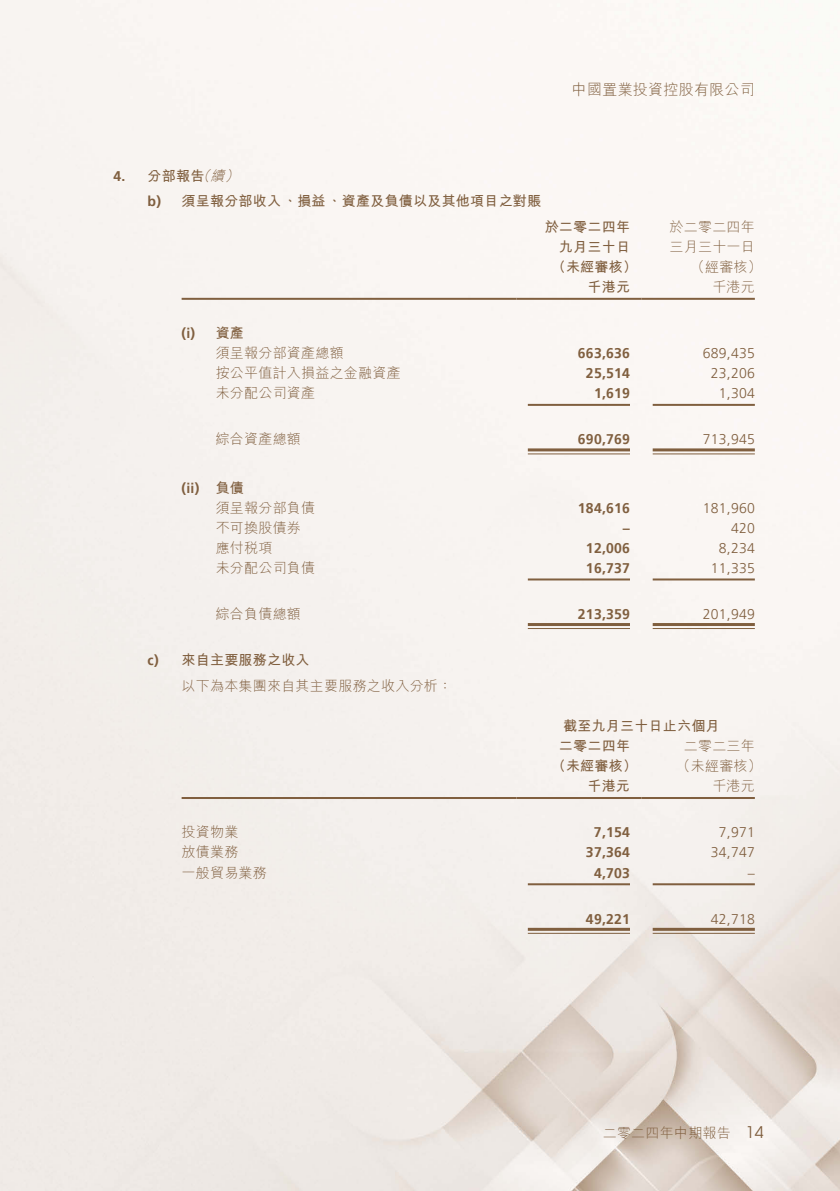
<style>
.page{position:relative;width:840px;height:1191px;background:#fff}
.page>*{position:absolute;margin:0;border:0;box-sizing:border-box;transform-origin:0 0}
.t1{font:16px "ITC Avant Garde Pro";color:#805f3f}
.t2{font:300 15px "M Hei HK";letter-spacing:.015em;color:#805f3f}
.t3{font:300 14px "M Hei HK";letter-spacing:.015em;color:#805f3f}
.t4{font:700 14px/20px "M Hei HK";letter-spacing:.015em;color:#805f3f;text-align:right}
.t5{font:700 14px "Frutiger LT Pro";letter-spacing:.015em;color:#805f3f}
.t6{font:300 14px "Frutiger LT Pro";letter-spacing:.015em;color:#805f3f}
.t7{font:italic 300 14px "M Hei HK";color:#805f3f}
.s1{font-weight:300;font-style:italic}
</style>
<div class="page">
<img style="left:0;top:0;width:839px;height:1191px">
<hr style="left:181px;top:298px;width:335px;height:2px;background:#805f3f">
<hr style="left:516px;top:298px;width:125px;height:2px;background:#805f3f">
<hr style="left:641px;top:298px;width:113px;height:2px;background:#805f3f">
<hr style="left:527px;top:404px;width:102px;height:2px;background:#805f3f">
<hr style="left:652px;top:404px;width:102px;height:2px;background:#805f3f">
<hr style="left:527px;top:448px;width:102px;height:3px;background:#805f3f">
<hr style="left:527px;top:453px;width:102px;height:1px;background:#805f3f">
<hr style="left:652px;top:448px;width:102px;height:3px;background:#805f3f">
<hr style="left:652px;top:453px;width:102px;height:1px;background:#805f3f">
<hr style="left:527px;top:578px;width:102px;height:2px;background:#805f3f">
<hr style="left:652px;top:578px;width:102px;height:2px;background:#805f3f">
<hr style="left:527px;top:623px;width:102px;height:3px;background:#805f3f">
<hr style="left:527px;top:628px;width:102px;height:1px;background:#805f3f">
<hr style="left:652px;top:623px;width:102px;height:3px;background:#805f3f">
<hr style="left:652px;top:628px;width:102px;height:1px;background:#805f3f">
<hr style="left:181px;top:797px;width:335px;height:2px;background:#805f3f">
<hr style="left:516px;top:797px;width:125px;height:2px;background:#805f3f">
<hr style="left:641px;top:797px;width:113px;height:2px;background:#805f3f">
<hr style="left:527px;top:883px;width:102px;height:2px;background:#805f3f">
<hr style="left:652px;top:883px;width:102px;height:2px;background:#805f3f">
<hr style="left:527px;top:927px;width:102px;height:3px;background:#805f3f">
<hr style="left:527px;top:932px;width:102px;height:1px;background:#805f3f">
<hr style="left:652px;top:927px;width:102px;height:3px;background:#805f3f">
<hr style="left:652px;top:932px;width:102px;height:1px;background:#805f3f">
<p class="t2" style="left:571px;top:79px;width:184px">中國置業投資控股有限公司</p>
<p class="t5" style="left:113px;top:167px;width:13px">4.</p>
<p class="t4" style="left:147px;top:164px;width:83px">分部報告<span class="s1">續</span></p>
<p class="t7" style="left:196px;top:166px;width:20px">（</p>
<p class="t7" style="left:225px;top:166px;width:20px">(</p>
<p class="t5" style="left:147px;top:193px;width:15px">b)</p>
<p class="t5" style="left:147px;top:652px;width:13px">c)</p>
<p class="t4" style="left:181px;top:190px;width:361px">須呈報分部收入、損益、資產及負債以及其他項目之對賬</p>
<p class="t4" style="left:544px;top:216px;width:87px">於二零二四年九月三十日</p>
<p class="t3" style="left:669px;top:217px;width:87px">於二零二四年</p>
<p class="t3" style="left:669px;top:237px;width:87px">三月三十一日</p>
<p class="t3" style="left:690px;top:257px;width:72px">（經審核(</p>
<p class="t4" style="left:551px;top:256px;width:87px">（未經審核）</p>
<p class="t4" style="left:587px;top:276px;width:44px">千港元</p>
<p class="t3" style="left:712px;top:277px;width:44px">千港元</p>
<p class="t5" style="left:181px;top:325px;width:15px">i( )</p>
<p class="t4" style="left:215px;top:322px;width:30px">資產</p>
<p class="t3" style="left:215px;top:343px;width:129px">須呈報分部資產總額</p>
<p class="t5" style="left:577px;top:345px;width:54px">663,636</p>
<p class="t6" style="left:702px;top:345px;width:54px">689,435</p>
<p class="t3" style="left:215px;top:363px;width:186px">按公平值計入損益之金融資產</p>
<p class="t5" style="left:585px;top:365px;width:46px">25,514</p>
<p class="t6" style="left:710px;top:365px;width:46px">23,206</p>
<p class="t3" style="left:215px;top:383px;width:101px">未分配公司資產</p>
<p class="t5" style="left:593px;top:385px;width:37px">1,619</p>
<p class="t6" style="left:718px;top:385px;width:37px">1,304</p>
<p class="t5" style="left:181px;top:479px;width:19px">(ii)</p>
<p class="t3" style="left:215px;top:429px;width:87px">綜合資產總額</p>
<p class="t4" style="left:215px;top:476px;width:30px">負債</p>
<p class="t5" style="left:577px;top:431px;width:54px">690,769</p>
<p class="t6" style="left:702px;top:431px;width:54px">713,945</p>
<p class="t3" style="left:215px;top:498px;width:101px">須呈報分部負債</p>
<p class="t5" style="left:577px;top:499px;width:54px">184,616</p>
<p class="t6" style="left:702px;top:499px;width:54px">181,960</p>
<p class="t3" style="left:215px;top:518px;width:87px">不可換股債券</p>
<p class="t5" style="left:622px;top:519px;width:8px">–</p>
<p class="t6" style="left:730px;top:519px;width:25px">420</p>
<p class="t3" style="left:215px;top:538px;width:58px">應付稅項</p>
<p class="t5" style="left:585px;top:539px;width:46px">12,006</p>
<p class="t6" style="left:718px;top:539px;width:37px">8,234</p>
<p class="t3" style="left:215px;top:558px;width:101px">未分配公司負債</p>
<p class="t5" style="left:585px;top:559px;width:46px">16,737</p>
<p class="t6" style="left:710px;top:559px;width:46px">11,335</p>
<p class="t3" style="left:215px;top:604px;width:87px">綜合負債總額</p>
<p class="t4" style="left:181px;top:649px;width:129px">來自主要服務之收入</p>
<p class="t5" style="left:577px;top:605px;width:54px">213,359</p>
<p class="t6" style="left:702px;top:605px;width:54px">201,949</p>
<p class="t3" style="left:181px;top:676px;width:272px">以下為本集團來自其主要服務之收入分析：</p>
<p class="t4" style="left:562px;top:715px;width:158px">截至九月三十日止六個月</p>
<p class="t3" style="left:683px;top:736px;width:72px">二零二三年</p>
<p class="t4" style="left:558px;top:735px;width:72px">二零二四年</p>
<p class="t4" style="left:551px;top:755px;width:87px">（未經審核）</p>
<p class="t3" style="left:676px;top:756px;width:87px">（未經審核(</p>
<p class="t4" style="left:587px;top:775px;width:44px">千港元</p>
<p class="t3" style="left:712px;top:776px;width:44px">千港元</p>
<p class="t3" style="left:181px;top:822px;width:58px">投資物業</p>
<p class="t5" style="left:593px;top:824px;width:37px">7,154</p>
<p class="t6" style="left:718px;top:824px;width:37px">7,971</p>
<p class="t3" style="left:181px;top:842px;width:58px">放債業務</p>
<p class="t5" style="left:585px;top:844px;width:46px">37,364</p>
<p class="t6" style="left:710px;top:844px;width:46px">34,747</p>
<p class="t3" style="left:181px;top:862px;width:87px">一般貿易業務</p>
<p class="t5" style="left:593px;top:864px;width:37px">4,703</p>
<p class="t6" style="left:747px;top:864px;width:8px">–</p>
<p class="t5" style="left:585px;top:910px;width:46px">49,221</p>
<p class="t6" style="left:710px;top:910px;width:46px">42,718</p>
<p class="t3" style="left:602px;top:1123px;width:129px">二零二四年中期報告</p>
<p class="t1" style="left:745px;top:1122px;width:19px">14</p>
</div>
